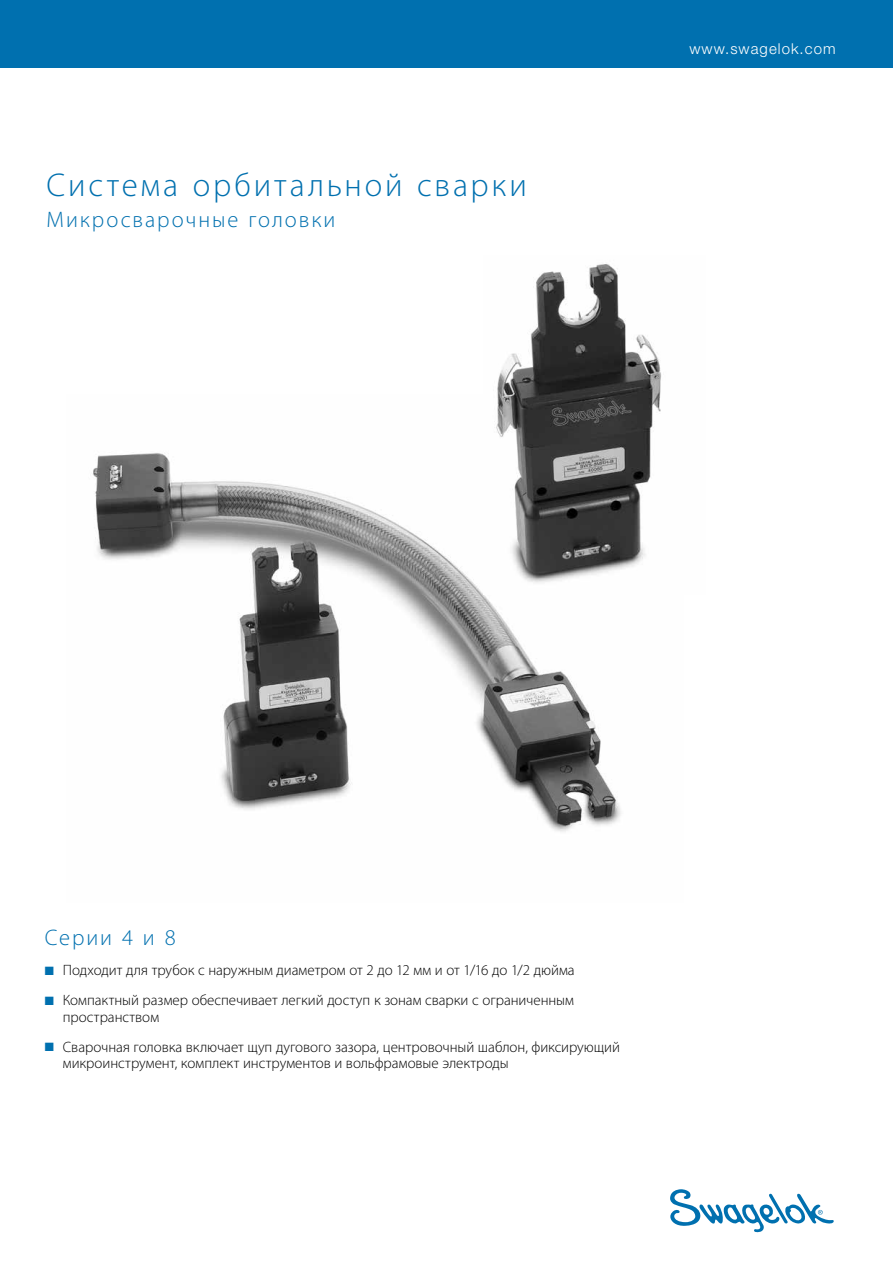
<style>
.page{position:relative;width:893px;height:1263px;background:#fff}
.page>*{position:absolute;margin:0;border:0;box-sizing:border-box;transform-origin:0 0}
.t1{font:300 33px "Myriad Pro";letter-spacing:.085em;color:#0070af}
.subtitle{font:300 22.5px "Myriad Pro";letter-spacing:.085em;color:#0070af}
.series{font:300 22.5px "Myriad Pro";letter-spacing:.085em;color:#0070af}
.bullets{font:300 15px/16.5px "Myriad Pro";color:#000}
.t2{font:300 15px "Helvetica Neue LT Std";letter-spacing:.07em;color:#fff}
.s1{color:#0070af}
</style>
<div class="page">
<img style="left:93px;top:453px;width:528px;height:379px">
<img style="left:483px;top:264px;width:178px;height:330px">
<svg style="left:670px;top:1189px;width:164px;height:43px"></svg>
<div style="left:0;top:0;width:893px;height:68px;background:#0070af"></div>
<p class="t1" style="left:47px;top:165px;width:482px">Система орбитальной сварки</p>
<p class="subtitle" style="left:47px;top:206px;width:290px">Микросварочные головки</p>
<p class="t2" style="left:689px;top:39px;width:148px">www.swagelok.com</p>
<p class="series" style="left:45px;top:924px;width:132px">Серии 4 и 8</p>
<p class="bullets" style="left:45px;top:962px;width:531px"><span class="s1">■</span> Подходит для трубок с наружным диаметром от 2 до 12 мм и от 1/16 до 1/2 дюйма</p>
<p class="bullets" style="left:63px;top:992px;width:513px;text-indent:-18px"><span class="s1">■</span> Компактный размер обеспечивает легкий доступ к зонам сварки с ограниченным пространством</p>
<p class="bullets" style="left:63px;top:1038px;width:559px;text-indent:-18px"><span class="s1">■</span> Сварочная головка включает щуп дугового зазора, центровочный шаблон, фиксирующий микроинструмент, комплект инструментов и вольфрамовые электроды</p>
</div>
